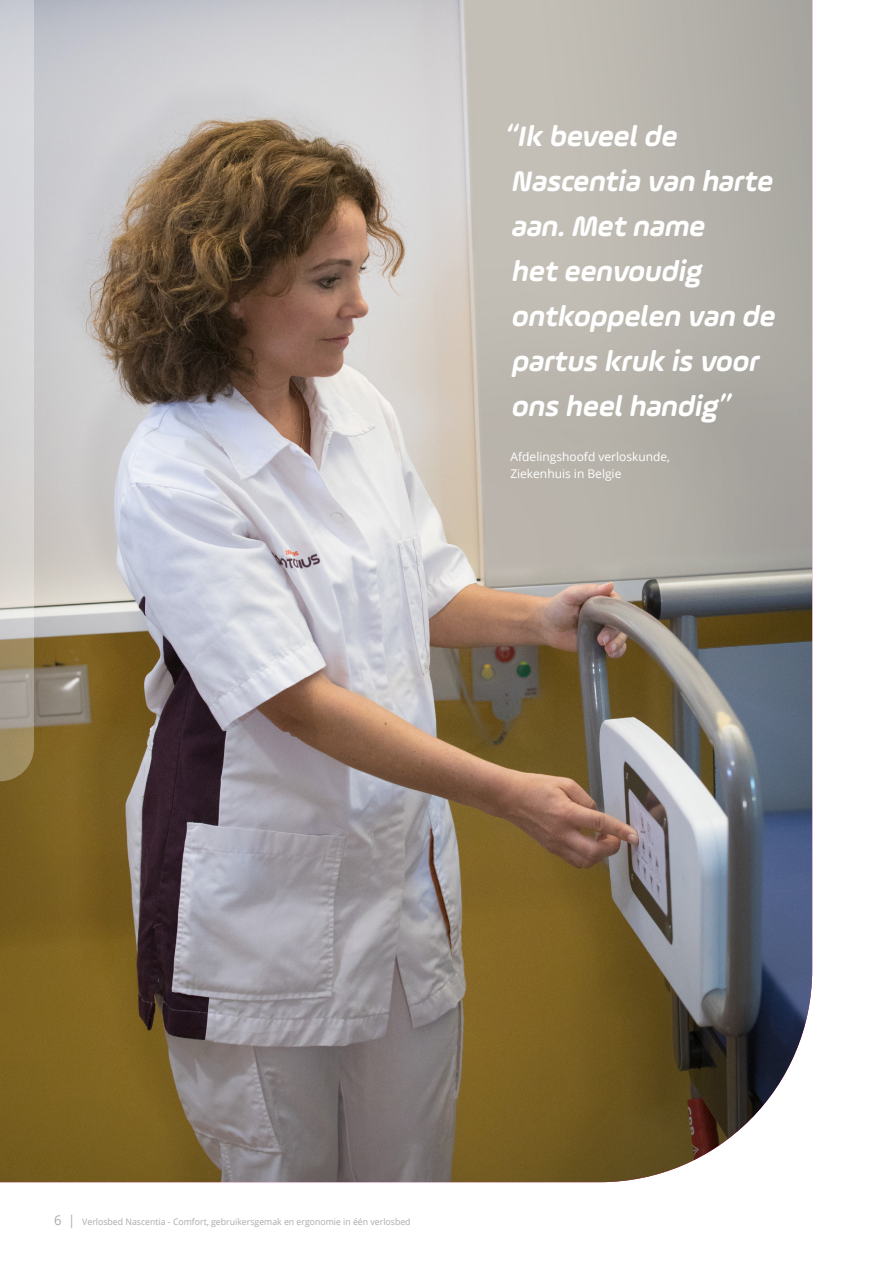
<style>
.page{position:relative;width:893px;height:1263px;background:#fff}
.page>*{position:absolute;margin:0;border:0;box-sizing:border-box;transform-origin:0 0}
.t1{font:italic 700 30px/45px "Ample Soft";color:#fff}
.t2{font:12px/16.5px "Open Sans";color:#fff}
.t3{font:9px "Open Sans";color:#aaa}
.s1{font-size:13.5px}
</style>
<div class="page">
<img style="left:0;top:0;width:812px;height:1182px">
<svg style="left:0;top:0;width:34px;height:781px;background:#cbc7c3"></svg>
<p class="t1" style="left:504px;top:113px;width:278px">“Ik beveelde<br>Nascentia van harte aan.Met name<br>het eenvoudig ontkoppelen van de partus kruk is voor ons heelhandig”</p>
<p class="t2" style="left:510px;top:448px;width:161px">Afdelingshoofd verloskunde,<br>Ziekenhuis in Belgie</p>
<p class="t3" style="left:54px;top:1215px;width:358px"><span class="s1">6 |</span> Verlosbed Nascentia - Comfort, gebruikersgemak en ergonomie in één verlosbed</p>
</div>
